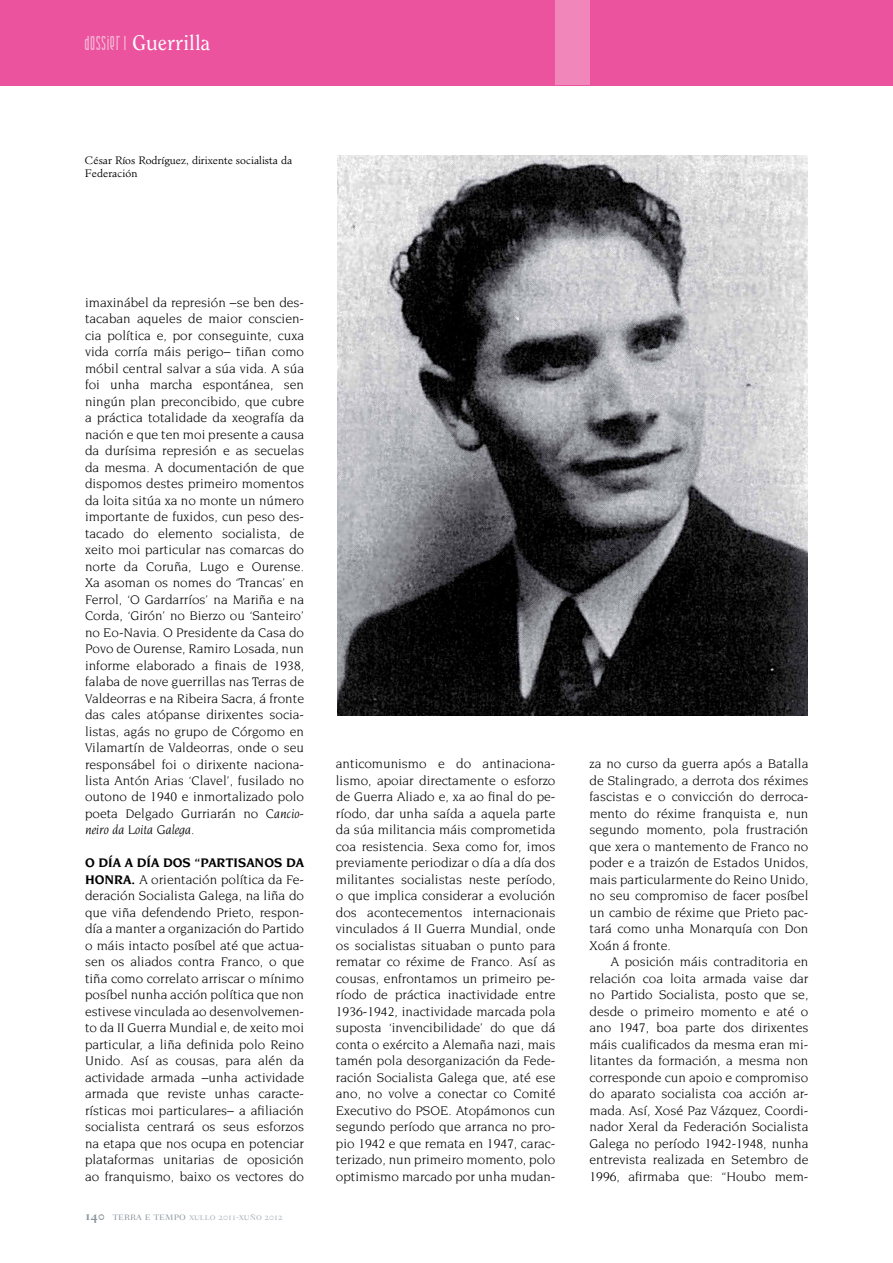
<style>
.page{position:relative;width:893px;height:1263px;background:#fff}
.page>*{position:absolute;margin:0;border:0;box-sizing:border-box;transform-origin:0 0}
.t1{font:21px "Clearface";color:#fff}
.t2{font:13.5px/16.5px "Novarese";color:#000;text-align:justify}
.t3{font:300 10.5px/12.6px "Minister";color:#000}
.t4{font:10.5px "Fairfield Light SC";color:#a5afb5}
.s1{font-family:"Andover";color:#f7bad8}
.s2{font-style:italic}
.s3{font-weight:700}
.s4{font-family:"Fairfield Bold SC";font-size:13.5px;color:#8a969d}
.s5{font-size:12px;color:#8a969d}
</style>
<div class="page">
<div style="left:0;top:0;width:893px;height:85px;background:#eb539e"></div>
<div style="left:555px;top:0;width:34px;height:85px;background:#f186bb"></div>
<img style="left:337px;top:155px;width:471px;height:561px">
<h1 class="t1" style="left:85px;top:30px;width:127px"><span class="s1">DOSSIER |</span> Guerrilla</h1>
<p class="t3" style="left:85px;top:154px;width:209px">César Ríos Rodríguez, dirixente socialista da<br>Federación</p>
<p class="t2" style="left:85px;top:294px;width:221px">imaxinábel da represión –se ben des&shy;tacaban aqueles de maior conscien&shy;cia política e, por conseguinte, cuxa vida corría máis perigo– tiñan como móbil central salvar a súa vida. A súa foi unha marcha espontánea, sen ningún plan preconcibido, que cubre a práctica totalidade da xeografía da nación e que ten moi presente a causa da durísima represión e as secuelas da mesma. A documentación de que dispomos destes primeiro momentos da loita sitúa xa no monte un número importante de fuxidos, cun peso des&shy;tacado do elemento socialista, de xeito moi particular nas comarcas do norte da Coruña, Lugo e Ourense.<br>Xa asoman os nomes do ‘Trancas’ en Ferrol, ‘O Gardarríos’ na Mariña e na Corda, ‘Girón’ no Bierzo ou ‘Santeiro’ no Eo-Navia. O Presidente da Casa do Povo de Ourense, Ramiro Losada, nun informe elaborado a finais de 1938, falaba de nove guerrillas nas Terras de Valdeorras e na Ribeira Sacra, á fronte das cales atópanse dirixentes socia&shy;listas, agás no grupo de Córgomo en Vilamartín de Valdeorras, onde o seu responsábel foi o dirixente naciona&shy;lista Antón Arias ‘Clavel’, fusilado no outono de 1940 e inmortalizado polo poeta Delgado Gurriarán no <span class="s2">Cancio&shy;neiro da Loita Galega</span>.</p>
<p class="t2" style="left:85px;top:855px;width:221px"><span class="s3">O DÍA A DÍA DOS “PARTISANOS DA HONRA.</span> A orientación política da Fe&shy;deración Socialista Galega, na liña do que viña defendendo Prieto, respon&shy;día a manter a organización do Partido o máis intacto posíbel até que actua&shy;sen os aliados contra Franco, o que tiña como correlato arriscar o mínimo posíbel nunha acción política que non estivese vinculada ao desenvolvemen&shy;to da II Guerra Mundial e, de xeito moi particular, a liña definida polo Reino Unido. Así as cousas, para alén da actividade armada –unha actividade armada que reviste unhas caracte&shy;rísticas moi particulares– a afiliación socialista centrará os seus esforzos na etapa que nos ocupa en potenciar plataformas unitarias de oposición ao franquismo, baixo os vectores do</p>
<p class="t4" style="left:85px;top:1210px;width:199px"><span class="s4">140</span> <span class="s5">terra e tempo</span> xullo 2011-xuño 2012</p>
<p class="t2" style="left:336px;top:756px;width:221px">anticomunismo e do antinaciona&shy;lismo, apoiar directamente o esforzo de Guerra Aliado e, xa ao final do pe&shy;ríodo, dar unha saída a aquela parte da súa militancia máis comprometida coa resistencia. Sexa como for, imos previamente periodizar o día a día dos militantes socialistas neste período, o que implica considerar a evolución dos acontecementos internacionais vinculados á II Guerra Mundial, onde os socialistas situaban o punto para rematar co réxime de Franco. Así as cousas, enfrontamos un primeiro pe&shy;ríodo de práctica inactividade entre 1936-1942, inactividade marcada pola suposta ‘invencibilidade’ do que dá conta o exército a Alemaña nazi, mais tamén pola desorganización da Fede&shy;ración Socialista Galega que, até ese ano, no volve a conectar co Comité Executivo do PSOE. Atopámonos cun segundo período que arranca no pro&shy;pio 1942 e que remata en 1947, carac&shy;terizado, nun primeiro momento, polo optimismo marcado por unha mudan-</p>
<p class="t2" style="left:589px;top:755px;width:220px">za no curso da guerra após a Batalla de Stalingrado, a derrota dos réximes fascistas e o convicción do derroca&shy;mento do réxime franquista e, nun segundo momento, pola frustración que xera o mantemento de Franco no poder e a traizón de Estados Unidos, mais particularmente do Reino Unido, no seu compromiso de facer posíbel un cambio de réxime que Prieto pac&shy;tará como unha Monarquía con Don Xoán á fronte.</p>
<p class="t2" style="left:589px;top:953px;width:220px;text-indent:21px">A posición máis contraditoria en relación coa loita armada vaise dar no Partido Socialista, posto que se, desde o primeiro momento e até o ano 1947, boa parte dos dirixentes máis cualificados da mesma eran mi&shy;litantes da formación, a mesma non corresponde cun apoio e compromiso do aparato socialista coa acción ar&shy;mada. Así, Xosé Paz Vázquez, Coordi&shy;nador Xeral da Federación Socialista Galega no período 1942-1948, nunha entrevista realizada en Setembro de 1996, afirmaba que: “Houbo mem-</p>
</div>
